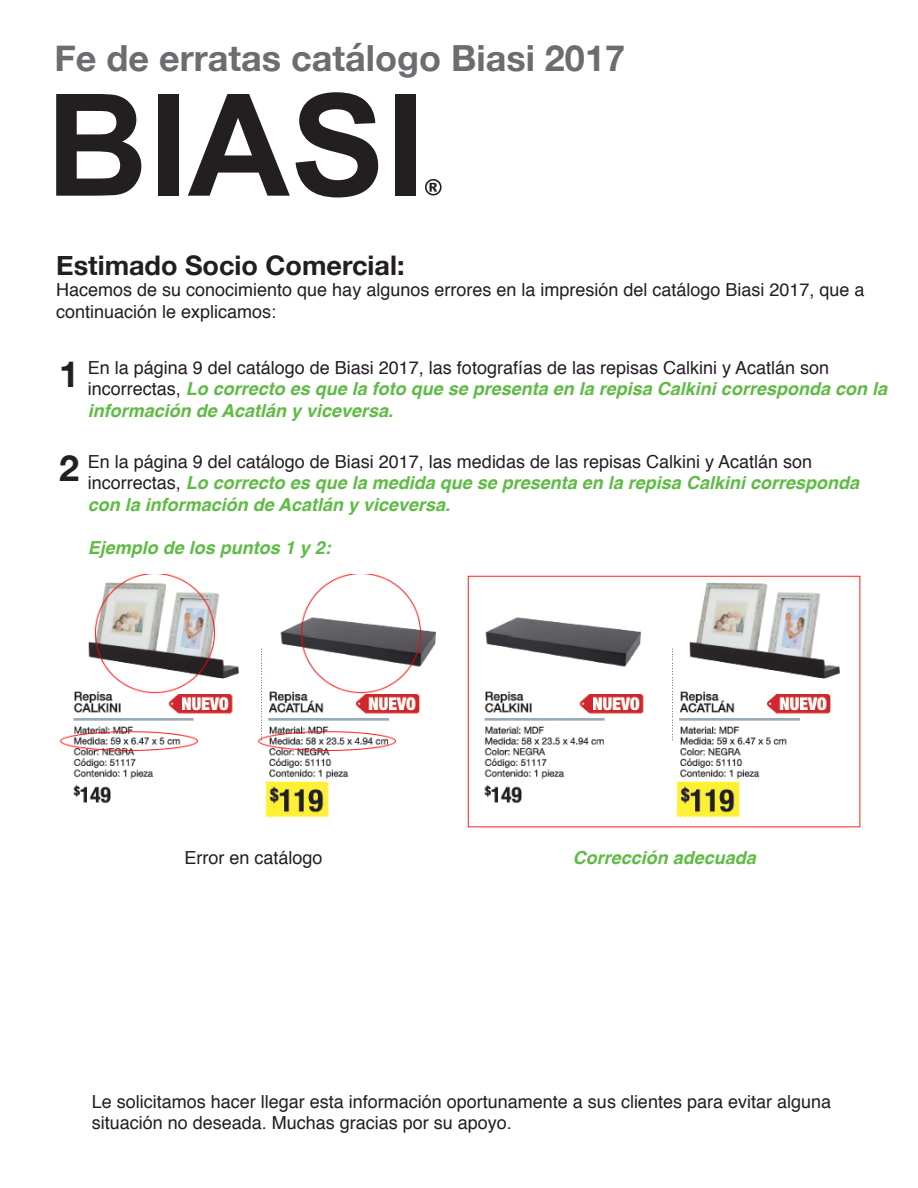
<style>
.page{position:relative;width:918px;height:1188px;background:#fff}
.page>*{position:absolute;margin:0;border:0;box-sizing:border-box;transform-origin:0 0}
.t1{font:700 36px "Helvetica Neue";color:#6c6d70}
.t2{font:700 36px "Helvetica Neue";color:#231f20}
.t3{font:700 27px "Helvetica Neue";color:#231f20}
.t4{font:italic 700 18px/21.6px "Helvetica";color:#60bb46}
.t5{font:18px/21.6px "Helvetica";color:#231f20}
.s1{font-weight:400;font-style:normal;color:#231f20}
</style>
<div class="page">
<svg style="left:425px;top:179px;width:17px;height:17px"></svg>
<svg style="left:56px;top:94px;width:85px;height:102px"></svg>
<div style="left:158px;top:94px;width:21px;height:102px;background:#231f20"></div>
<svg style="left:188px;top:94px;width:102px;height:102px"></svg>
<svg style="left:296px;top:92px;width:82px;height:105px"></svg>
<div style="left:395px;top:94px;width:20px;height:102px;background:#231f20"></div>
<img style="left:60px;top:575px;width:376px;height:243px">
<img style="left:467px;top:575px;width:394px;height:253px">
<h1 class="t1" style="left:54px;top:29px;width:572px">Fe de erratas catálogo Biasi 2017</h1>
<h2 class="t3" style="left:56px;top:244px;width:350px">Estimado Socio Comercial:</h2>
<p class="t5" style="left:56px;top:280px;width:810px">Hacemos de su conocimiento que hay algunos errores en la impresión del catálogo Biasi 2017, que a continuación le explicamos:</p>
<h1 class="t2" style="left:59px;top:346px;width:22px">1</h1>
<p class="t4" style="left:88px;top:357px;width:801px"><span class="s1">En la página 9 del catálogo de Biasi 2017, las fotografías de las repisas Calkini y Acatlán son incorrectas,</span> Lo correcto es que la foto que se presenta en la repisa Calkini corresponda con la información de Acatlán y viceversa.</p>
<h1 class="t2" style="left:59px;top:440px;width:22px">2</h1>
<p class="t4" style="left:88px;top:450px;width:773px"><span class="s1">En la página 9 del catálogo de Biasi 2017, las medidas de las repisas Calkini y Acatlán son incorrectas,</span> Lo correcto es que la medida que se presenta en la repisa Calkini corresponda con la información de Acatlán y viceversa.</p>
<p class="t4" style="left:88px;top:537px;width:245px">Ejemplo de los puntos 1 y 2:</p>
<p class="t5" style="left:184px;top:847px;width:140px">Error en catálogo</p>
<p class="t4" style="left:573px;top:847px;width:185px">Corrección adecuada</p>
<p class="t5" style="left:92px;top:1091px;width:741px">Le solicitamos hacer llegar esta información oportunamente a sus clientes para evitar alguna situación no deseada. Muchas gracias por su apoyo.</p>
</div>
